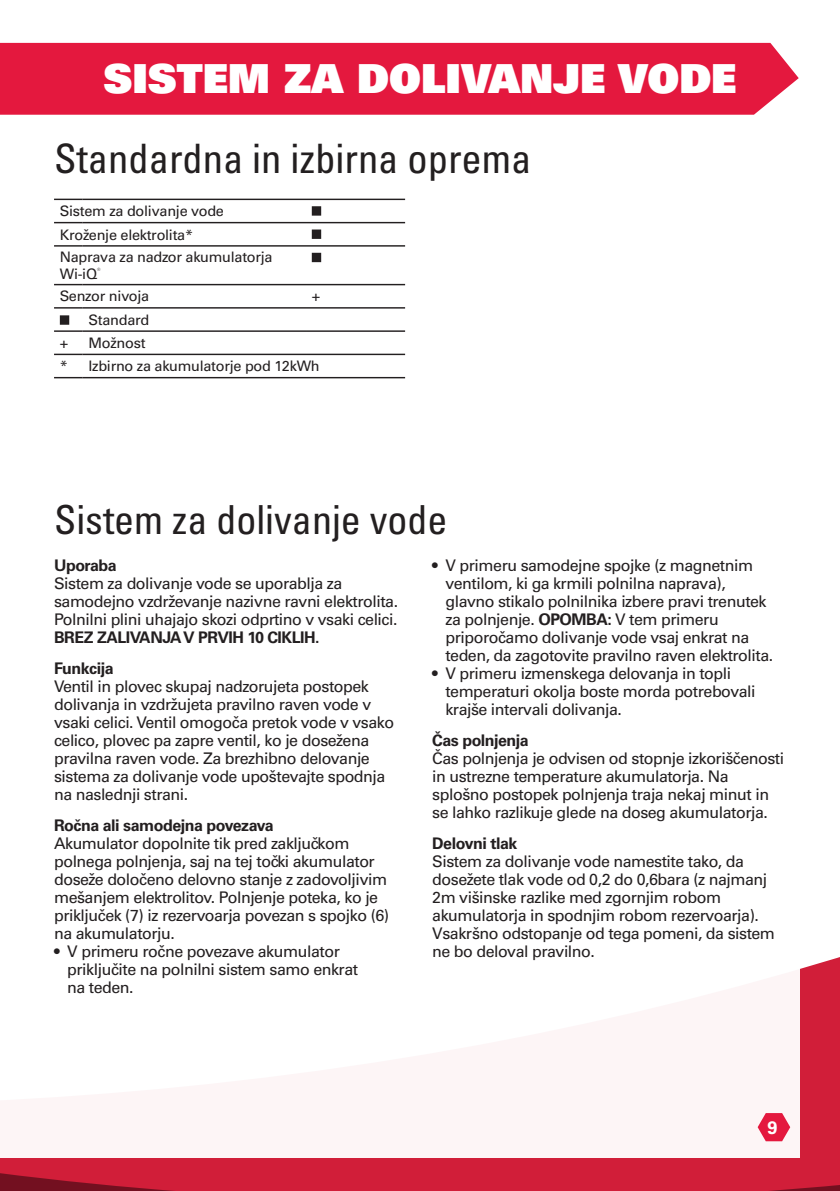
<style>
.page{position:relative;width:840px;height:1191px;background:#fff}
.page>*{position:absolute;margin:0;border:0;box-sizing:border-box;transform-origin:0 0}
.t1{font:condensed 40.6px "Univers LT Pro";color:#231f20}
.t2{font:40px "Univers LT Pro 85 X Black";color:#fff}
.t3{font:condensed 40px "Univers LT Pro";color:#231f20}
.t4{font:700 18px "Univers LT Pro 65";color:#fff}
.t5{font:16px/18px "Univers LT Pro 55 Roman";letter-spacing:-.03em;color:#231f20}
.t6{font:700 16px/31px "Univers LT Pro 65";letter-spacing:-.03em;color:#231f20}
.t7{font:14.4px/23px "Univers LT Pro 55 Roman";letter-spacing:-.02em;color:#231f20}
.s1{font-family:"Univers LT Pro 65";font-weight:700}
</style>
<div class="page">
<svg style="left:0;top:957px;width:839px;height:234px;background:#ce243e"></svg>
<div style="left:0;top:945px;width:799px;height:212px;background:#fff"></div>
<svg style="left:54px;top:199px;width:29px;height:1px"></svg>
<hr style="left:83px;top:199px;width:223px;height:1px;background:#231f20">
<hr style="left:306px;top:199px;width:99px;height:1px;background:#231f20">
<svg style="left:54px;top:222px;width:29px;height:1px"></svg>
<hr style="left:83px;top:222px;width:223px;height:1px;background:#231f20">
<hr style="left:306px;top:222px;width:99px;height:1px;background:#231f20">
<hr style="left:54px;top:245px;width:29px;height:2px;background:#231f20">
<hr style="left:83px;top:245px;width:223px;height:2px;background:#231f20">
<hr style="left:306px;top:245px;width:99px;height:2px;background:#231f20">
<svg style="left:54px;top:284px;width:29px;height:1px"></svg>
<hr style="left:83px;top:284px;width:223px;height:1px;background:#231f20">
<hr style="left:306px;top:284px;width:99px;height:1px;background:#231f20">
<svg style="left:54px;top:307px;width:29px;height:1px"></svg>
<hr style="left:83px;top:307px;width:223px;height:1px;background:#231f20">
<hr style="left:306px;top:307px;width:99px;height:1px;background:#231f20">
<hr style="left:54px;top:330px;width:29px;height:2px;background:#231f20">
<hr style="left:83px;top:330px;width:223px;height:2px;background:#231f20">
<hr style="left:306px;top:330px;width:99px;height:2px;background:#231f20">
<svg style="left:54px;top:354px;width:29px;height:1px"></svg>
<hr style="left:83px;top:354px;width:223px;height:1px;background:#231f20">
<hr style="left:306px;top:354px;width:99px;height:1px;background:#231f20">
<svg style="left:54px;top:377px;width:29px;height:1px"></svg>
<hr style="left:83px;top:377px;width:223px;height:1px;background:#231f20">
<hr style="left:306px;top:377px;width:99px;height:1px;background:#231f20">
<div style="left:312px;top:207px;width:8px;height:8px;background:#231f20"></div>
<div style="left:311px;top:206px;width:10px;height:10px;border:1px solid #231f20"></div>
<div style="left:312px;top:230px;width:8px;height:8px;background:#231f20"></div>
<div style="left:311px;top:229px;width:10px;height:10px;border:1px solid #231f20"></div>
<div style="left:312px;top:253px;width:8px;height:8px;background:#231f20"></div>
<div style="left:311px;top:253px;width:10px;height:9px;border:1px solid #231f20"></div>
<div style="left:61px;top:316px;width:7px;height:8px;background:#231f20"></div>
<div style="left:60px;top:315px;width:9px;height:10px;border:1px solid #231f20"></div>
<div style="left:0;top:43px;width:798px;height:72px;background:#e4183e"></div>
<svg style="left:757px;top:1113px;width:32px;height:28px"></svg>
<h2 class="t2" style="left:103px;top:52px;width:634px">SISTEM ZA DOLIVANJE VODE</h2>
<h1 class="t1" style="left:54px;top:133px;width:478px">Standardna in izbirna oprema</h1>
<p class="t7" style="left:60px;top:199px;width:214px">Sistem za dolivanje vode<br>Kroženje elektrolita*<br>Naprava za nadzor akumulatorja</p>
<p class="t7" style="left:60px;top:262px;width:91px">Wi-iQ<sup>®<br></sup>Senzor nivoja</p>
<p class="t7" style="left:88px;top:307px;width:62px">Standard</p>
<p class="t7" style="left:311px;top:284px;width:10px">+</p>
<p class="t7" style="left:60px;top:331px;width:261px;text-indent:29px">Možnost<br>* Izbirno za akumulatorje pod 12kWh</p>
<p class="t7" style="left:60px;top:331px;width:10px">+</p>
<h2 class="t3" style="left:54px;top:494px;width:395px">Sistem za dolivanje vode</h2>
<p class="t6" style="left:54px;top:549px;width:64px">Uporaba</p>
<p class="t5" style="left:54px;top:574px;width:345px">Sistem za dolivanje vode se uporablja za samodejno vzdrževanje nazivne ravni elektrolita.<br>Polnilni plini uhajajo skozi odprtino v vsaki celici.</p>
<p class="t6" style="left:54px;top:621px;width:267px">BREZ ZALIVANJA V PRVIH 10 CIKLIH.<br>Funkcija</p>
<p class="t5" style="left:54px;top:677px;width:341px">Ventil in plovec skupaj nadzorujeta postopek dolivanja in vzdržujeta pravilno raven vode v vsaki celici. Ventil omogoča pretok vode v vsako celico, plovec pa zapre ventil, ko je dosežena pravilna raven vode. Za brezhibno delovanje sistema za dolivanje vode upoštevajte spodnja na naslednji strani.</p>
<p class="t6" style="left:54px;top:809px;width:221px">Ročna ali samodejna povezava</p>
<p class="t5" style="left:54px;top:834px;width:336px">Akumulator dopolnite tik pred zaključkom polnega polnjenja, saj na tej točki akumulator doseže določeno delovno stanje z zadovoljivim mešanjem elektrolitov. Polnjenje poteka, ko je priključek (7) iz rezervoarja povezan s spojko (6) na akumulatorju.</p>
<p class="t5" style="left:67px;top:942px;width:292px;text-indent:-13px">• V primeru ročne povezave akumulator priključite na polnilni sistem samo enkrat na teden.</p>
<p class="t5" style="left:445px;top:556px;width:329px;text-indent:-13px">• V primeru samodejne spojke (z magnetnim ventilom, ki ga krmili polnilna naprava), glavno stikalo polnilnika izbere pravi trenutek za polnjenje. <span class="s1">OPOMBA:</span> V tem primeru priporočamo dolivanje vode vsaj enkrat na teden, da zagotovite pravilno raven elektrolita.</p>
<p class="t5" style="left:445px;top:664px;width:311px;text-indent:-13px">• V primeru izmenskega delovanja in topli temperaturi okolja boste morda potrebovali krajše intervali dolivanja.</p>
<p class="t6" style="left:432px;top:724px;width:98px">Čas polnjenja</p>
<p class="t5" style="left:432px;top:749px;width:353px">Čas polnjenja je odvisen od stopnje izkoriščenosti in ustrezne temperature akumulatorja. Na splošno postopek polnjenja traja nekaj minut in se lahko razlikuje glede na doseg akumulatorja.</p>
<p class="t6" style="left:432px;top:827px;width:87px">Delovni tlak</p>
<p class="t5" style="left:432px;top:852px;width:344px">Sistem za dolivanje vode namestite tako, da dosežete tlak vode od 0,2 do 0,6bara (z najmanj 2m višinske razlike med zgornjim robom akumulatorja in spodnjim robom rezervoarja).<br>Vsakršno odstopanje od tega pomeni, da sistem ne bo deloval pravilno.</p>
<p class="t4" style="left:767px;top:1114px;width:12px">9</p>
</div>
